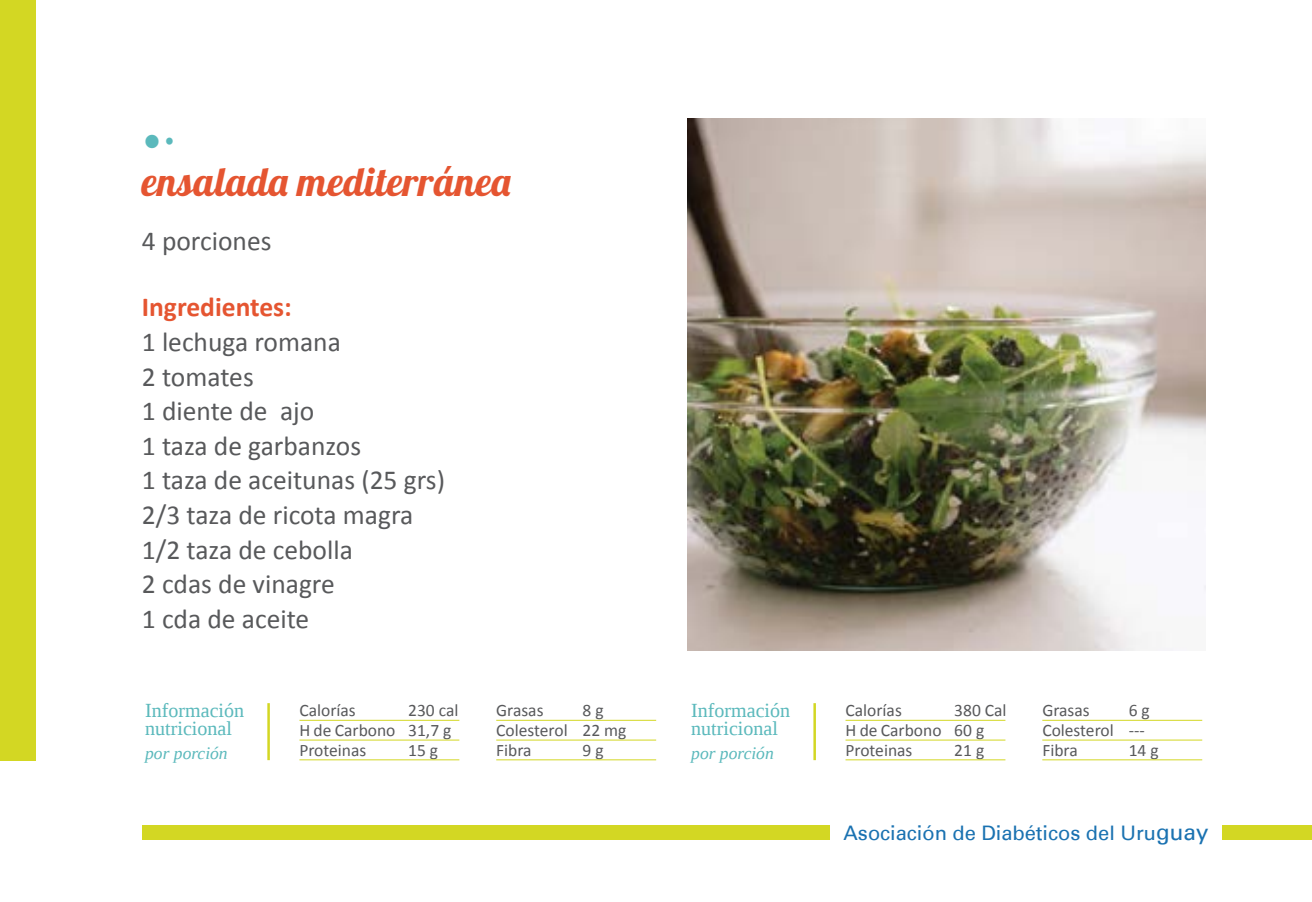
<style>
.page{position:relative;width:1312px;height:902px;background:#fff}
.page>*{position:absolute;margin:0;border:0;box-sizing:border-box;transform-origin:0 0}
.t1{font:45px "Wingdings";color:#5bb9bc}
.t2{font:40px "Lobster 1.4";letter-spacing:.03em;color:#e55531}
.t3{font:27.5px/34.5px "Calibri";color:#58595b}
.t4{font:700 27.5px "Calibri";color:#e55531}
.t5{font:20px/17.5px "Liberation Serif";color:#5bb9bc}
.t6{font:20px "Univers";color:#1a72b1}
.t7{font:17.5px/20px "Calibri";color:#58595b}
.t8{font:italic 17.5px "Liberation Serif";color:#5bb9bc}
.s1{font-size:22.5px}
</style>
<div class="page">
<div style="left:142px;top:825px;width:687px;height:15px;background:#d3d723"></div>
<div style="left:1222px;top:825px;width:89px;height:15px;background:#d3d723"></div>
<div style="left:0;top:0;width:35px;height:760px;background:#d3d723"></div>
<hr style="left:813px;top:703px;width:2px;height:57px;background:#d3d723">
<hr style="left:845px;top:719px;width:160px;height:1px;background:#d3d723">
<hr style="left:1042px;top:719px;width:159px;height:1px;background:#d3d723">
<hr style="left:845px;top:739px;width:160px;height:1px;background:#d3d723">
<hr style="left:845px;top:759px;width:160px;height:1px;background:#d3d723">
<hr style="left:1042px;top:739px;width:159px;height:1px;background:#d3d723">
<hr style="left:1042px;top:759px;width:159px;height:1px;background:#d3d723">
<hr style="left:267px;top:703px;width:3px;height:57px;background:#d3d723">
<hr style="left:299px;top:719px;width:160px;height:1px;background:#d3d723">
<hr style="left:496px;top:719px;width:160px;height:1px;background:#d3d723">
<hr style="left:299px;top:739px;width:160px;height:1px;background:#d3d723">
<hr style="left:299px;top:759px;width:160px;height:1px;background:#d3d723">
<hr style="left:496px;top:739px;width:160px;height:1px;background:#d3d723">
<hr style="left:496px;top:759px;width:160px;height:1px;background:#d3d723">
<img style="left:687px;top:118px;width:518px;height:532px">
<h1 class="t1" style="left:142px;top:118px;width:22px">•</h1>
<h2 class="t2" style="left:142px;top:156px;width:370px">ensalada mediterránea</h2>
<p class="t3" style="left:142px;top:224px;width:131px">4 porciones</p>
<p class="t4" style="left:142px;top:289px;width:151px">Ingredientes:</p>
<p class="t3" style="left:142px;top:324px;width:304px">1 lechuga romana<br>2 tomates<br>1 diente de ajo<br>1 taza de garbanzos<br>1 taza de aceitunas (25 grs)<br>2/3 taza de ricota magra<br>1/2 taza de cebolla<br>2 cdas de vinagre<br>1 cda de aceite</p>
<p class="t5" style="left:145px;top:701px;width:100px">Información nutricional</p>
<p class="t8" style="left:145px;top:741px;width:84px">por porción</p>
<p class="t7" style="left:299px;top:700px;width:98px">Calorías<br>H de Carbono<br>Proteinas</p>
<p class="t7" style="left:408px;top:700px;width:52px">230 cal<br>31,7 g<br>15 g</p>
<p class="t7" style="left:582px;top:700px;width:45px">8 g<br>22 mg<br>9 g</p>
<p class="t7" style="left:496px;top:700px;width:73px">Grasas<br>Colesterol<br>Fibra</p>
<p class="t5" style="left:691px;top:701px;width:100px">Información nutricional</p>
<p class="t8" style="left:691px;top:741px;width:84px">por porción</p>
<p class="t7" style="left:845px;top:700px;width:98px">Calorías<br>H de Carbono<br>Proteinas</p>
<p class="t7" style="left:954px;top:700px;width:54px">380 Cal<br>60 g<br>21 g</p>
<p class="t7" style="left:1128px;top:700px;width:31px">6 g ---<br>14 g</p>
<p class="t7" style="left:1042px;top:700px;width:73px">Grasas<br>Colesterol<br>Fibra</p>
<p class="t6" style="left:843px;top:821px;width:366px">Asociación de Diabéticos del Uru<span class="s1">guay</span></p>
</div>
